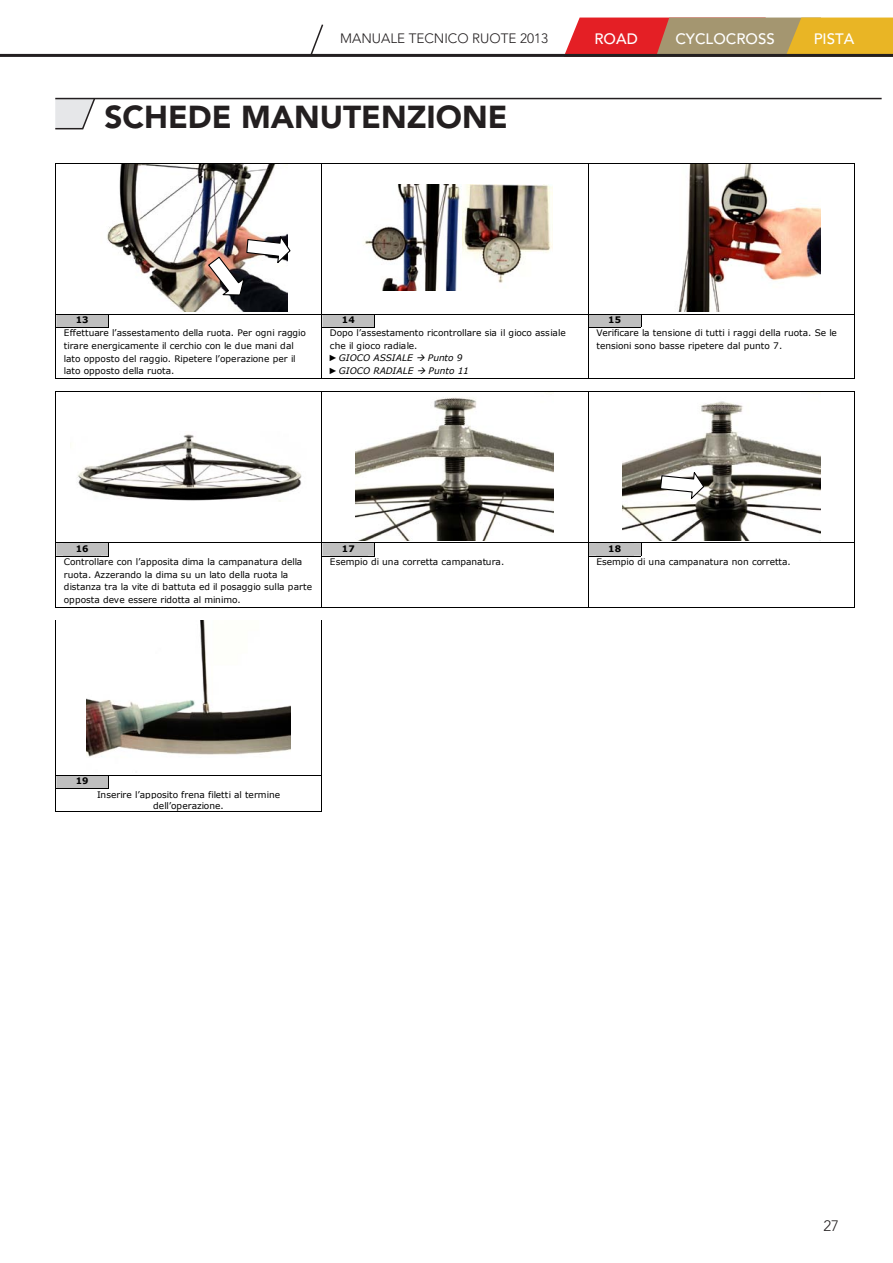
<style>
.page{position:relative;width:893px;height:1263px;background:#fff}
.page>*{position:absolute;margin:0;border:0;box-sizing:border-box;transform-origin:0 0}
.NOME_PRODOTTO{font:900 31.5px "Avenir";color:#231f20}
.t1{font:500 15px "Avenir";color:#fff}
.t2{font:300 15px "Avenir";color:#231f20}
.t3{font:300 13.5px "Avenir";color:#231f20}
.t4{font:9px/12.6px "Verdana";letter-spacing:.005em;color:#000}
.t5{font:italic 9px "Verdana";color:#000}
.t6{font:700 9px "Verdana";letter-spacing:.01em;color:#000}
.s1{font-family:"Arial Narrow"}
.s2{font-style:italic}
.s3{font-family:"Arial Narrow";font-style:normal}
</style>
<div class="page">
<svg style="left:309px;top:24px;width:15px;height:30px"></svg>
<svg style="left:564px;top:18px;width:329px;height:36px;background:#cc8048"></svg>
<hr style="left:0;top:54px;width:893px;height:3px;background:#231f20">
<svg style="left:55px;top:620px;width:267px;height:192px"></svg>
<svg style="left:55px;top:391px;width:800px;height:217px"></svg>
<svg style="left:55px;top:97px;width:41px;height:33px"></svg>
<hr style="left:55px;top:98px;width:827px;height:1px;background:#231f20">
<svg style="left:55px;top:163px;width:800px;height:216px"></svg>
<h3 class="t3" style="left:340px;top:31px;width:209px">MANUALE TECNICO RUOTE 2013</h3>
<h2 class="t1" style="left:594px;top:31px;width:45px">ROAD</h2>
<p class="NOME_PRODOTTO" style="left:105px;top:98px;width:405px">SCHEDE MANUTENZIONE</p>
<h2 class="t1" style="left:675px;top:31px;width:101px">CYCLOCROSS</h2>
<h2 class="t1" style="left:814px;top:31px;width:42px">PISTA</h2>
<p class="t6" style="left:76px;top:313px;width:14px">13</p>
<p class="t6" style="left:342px;top:313px;width:14px">14</p>
<p class="t6" style="left:608px;top:313px;width:14px">15</p>
<p class="t4" style="left:64px;top:327px;width:243px">Effettuare l’assestamento della ruota. Per ogni raggio tirare energicamente il cerchio con le due mani dal lato opposto del raggio. Ripetere l’operazione per il lato opposto della ruota.</p>
<p class="t4" style="left:330px;top:327px;width:237px">Dopo l’assestamento ricontrollare sia il gioco assiale che il gioco radiale.<br><span class="s1">►</span><span class="s2">GIOCO ASSIALE</span></p>
<p class="t4" style="left:596px;top:327px;width:242px">Verificare la tensione di tutti i raggi della ruota. Se le tensioni sono basse ripetere dal punto 7.</p>
<p class="t5" style="left:428px;top:352px;width:36px">Punto 9</p>
<p class="t5" style="left:330px;top:364px;width:85px"><span class="s3">►</span>GIOCO RADIALE</p>
<p class="t5" style="left:429px;top:364px;width:42px">Punto 11</p>
<p class="t6" style="left:76px;top:542px;width:14px">16</p>
<p class="t6" style="left:342px;top:542px;width:14px">17</p>
<p class="t6" style="left:608px;top:542px;width:14px">18</p>
<p class="t4" style="left:64px;top:555px;width:250px">Controllare con l’apposita dima la campanatura della ruota. Azzerando la dima su un lato della ruota la distanza tra la vite di battuta ed il posaggio sulla parte opposta deve essere ridotta al minimo.</p>
<p class="t4" style="left:330px;top:555px;width:176px">Esempio di una corretta campanatura.</p>
<p class="t4" style="left:596px;top:555px;width:196px">Esempio di una campanatura non corretta.</p>
<p class="t6" style="left:76px;top:775px;width:14px">19</p>
<p class="t4" style="left:97px;top:789px;width:185px;line-height:10.8px;text-align:center">Inserire l’apposito frena filetti al termine dell’operazione.</p>
<h2 class="t2" style="left:823px;top:1217px;width:17px">27</h2>
</div>
